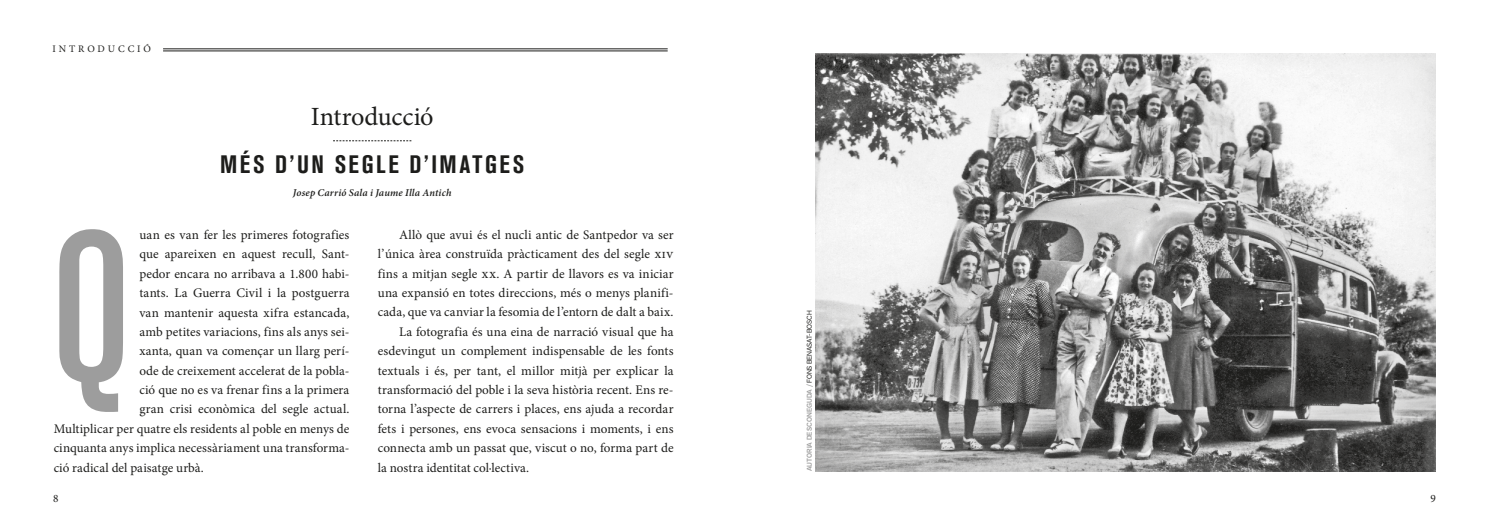
<style>
.page{position:relative;width:1489px;height:525px;background:#fff}
.page>*{position:absolute;margin:0;border:0;box-sizing:border-box;transform-origin:0 0}
.t1{font:500 condensed 214.25px "Akzidenz Grotesk BQ";color:#9d9d9d}
.t2{font:26.25px "Minion Pro";letter-spacing:-.005em;color:#1d1d1b}
.t3{font:700 condensed 25px "Akzidenz Grotesk BQ";letter-spacing:.1em;color:#1d1d1b}
.t4{font:13.12px "Minion Pro";letter-spacing:.005em;color:#1d1d1b}
.t5{font:11.25px "Minion Pro";color:#1d1d1b}
.t6{font:italic 600 10.38px "Minion Pro";letter-spacing:.015em;color:#1d1d1b}
.t7{font:10px "Minion Pro";letter-spacing:.29em;color:#1d1d1b}
.t8{font:500 6.88px "Akzid Grtsk Next";letter-spacing:.01em;color:#9d9d9d}
.s1{font-weight:400;color:#1d1d1b}
</style>
<div class="page">
<svg style="left:333px;top:140px;width:78px;height:1px"></svg>
<hr style="left:163px;top:49px;width:504px;height:1px;background:#1d1d1b">
<hr style="left:163px;top:51px;width:504px;height:1px;background:#1d1d1b">
<img style="left:815px;top:53px;width:620px;height:418px">
<p class="t7" style="left:53px;top:42px;width:100px">INTRODUCCIÓ</p>
<h2 class="t2" style="left:311px;top:99px;width:124px">Introducció</h2>
<h3 class="t3" style="left:220px;top:150px;width:305px">MÉS D’UN SEGLE D’IMATGES</h3>
<p class="t6" style="left:293px;top:185px;width:160px">Josep Carrió Sala i Jaume Illa Antich</p>
<p class="t4" style="left:139px;top:226px;width:211px">uan es van fer les primeres fotografies</p>
<p class="t4" style="left:139px;top:245px;width:211px">que apareixen en aquest recull, Sant-</p>
<p class="t4" style="left:139px;top:264px;width:211px">pedor encara no arribava a 1.800 habi-</p>
<p class="t4" style="left:139px;top:284px;width:211px">tants. La Guerra Civil i la postguerra</p>
<p class="t4" style="left:139px;top:303px;width:211px">van mantenir aquesta xifra estancada,</p>
<p class="t4" style="left:139px;top:323px;width:211px">amb petites variacions, fins als anys sei-</p>
<p class="t4" style="left:139px;top:342px;width:211px">xanta, quan va començar un llarg perí-</p>
<p class="t4" style="left:139px;top:361px;width:211px">ode de creixement accelerat de la pobla-</p>
<p class="t4" style="left:139px;top:381px;width:211px">ció que no es va frenar fins a la primera</p>
<p class="t4" style="left:139px;top:400px;width:211px">gran crisi econòmica del segle actual.</p>
<p class="t4" style="left:54px;top:419px;width:297px">Multiplicar per quatre els residents al poble en menys de</p>
<p class="t4" style="left:54px;top:439px;width:297px">cinquanta anys implica necessàriament una transforma-</p>
<p class="t4" style="left:54px;top:458px;width:152px">ció radical del paisatge urbà.</p>
<h1 class="t1" style="left:51px;top:186px;width:82px">Q</h1>
<p class="t4" style="left:399px;top:226px;width:276px">Allò que avui és el nucli antic de Santpedor va ser</p>
<p class="t4" style="left:378px;top:245px;width:297px">l’única àrea construïda pràcticament des del segle xiv</p>
<p class="t4" style="left:378px;top:264px;width:297px">fins a mitjan segle xx. A partir de llavors es va iniciar</p>
<p class="t4" style="left:378px;top:284px;width:297px">una expansió en totes direccions, més o menys planifi-</p>
<p class="t4" style="left:378px;top:303px;width:297px">cada, que va canviar la fesomia de l’entorn de dalt a baix.</p>
<p class="t4" style="left:399px;top:323px;width:276px">La fotografia és una eina de narració visual que ha</p>
<p class="t4" style="left:378px;top:342px;width:297px">esdevingut un complement indispensable de les fonts</p>
<p class="t4" style="left:378px;top:361px;width:297px">textuals i és, per tant, el millor mitjà per explicar la</p>
<p class="t4" style="left:378px;top:381px;width:297px">transformació del poble i la seva història recent. Ens re-</p>
<p class="t4" style="left:378px;top:400px;width:297px">torna l’aspecte de carrers i places, ens ajuda a recordar</p>
<p class="t4" style="left:378px;top:419px;width:297px">fets i persones, ens evoca sensacions i moments, i ens</p>
<p class="t4" style="left:378px;top:439px;width:297px">connecta amb un passat que, viscut o no, forma part de</p>
<p class="t4" style="left:378px;top:458px;width:153px">la nostra identitat col·lectiva.</p>
<p class="t8" style="left:804px;top:471px;width:162px;rotate:-90deg">AUTORIA DESCONEGUDA / <span class="s1">FONS BENASAT-BOSCH</span></p>
<p class="t5" style="left:53px;top:491px;width:7px">8</p>
<p class="t5" style="left:1430px;top:491px;width:7px">9</p>
</div>
